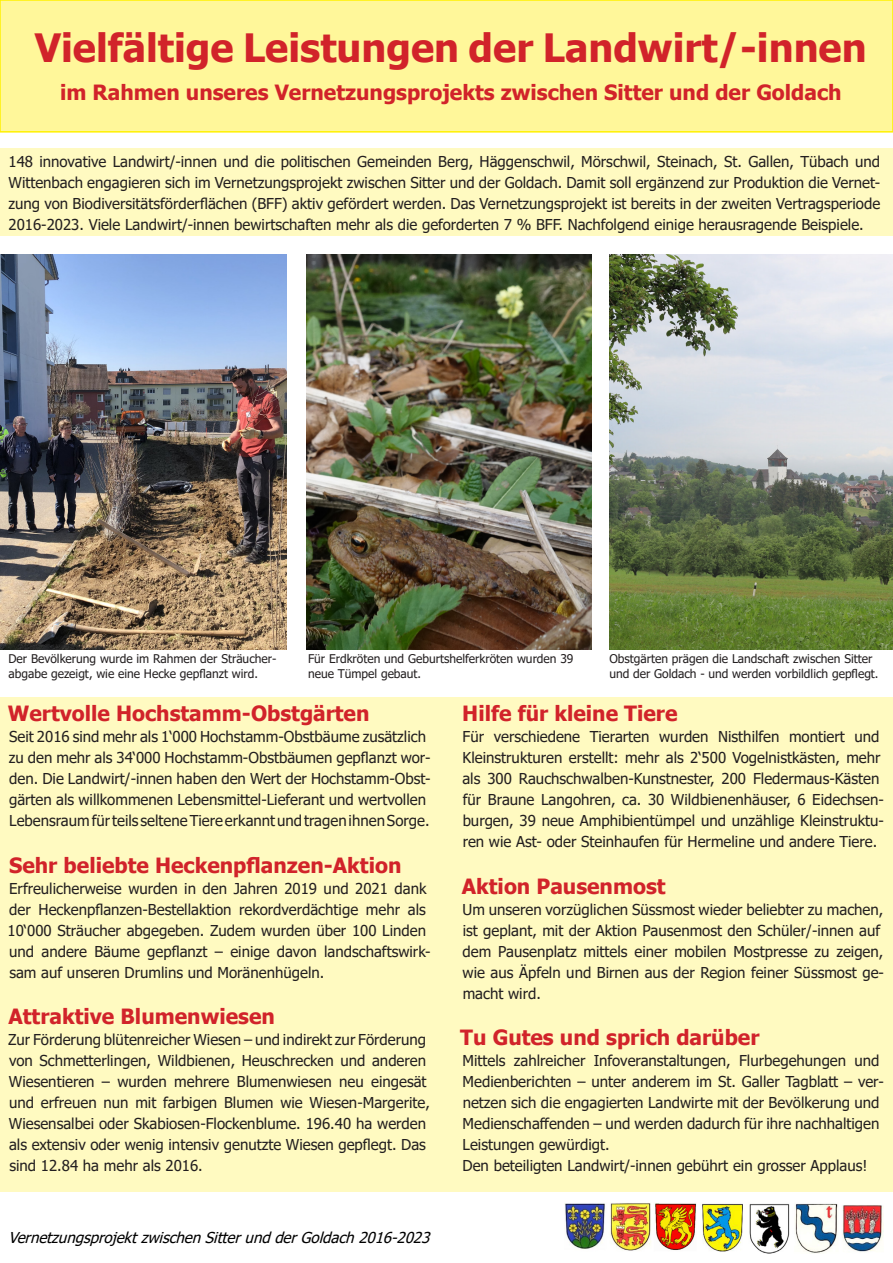
<style>
.page{position:relative;width:893px;height:1263px;background:#fff}
.page>*{position:absolute;margin:0;border:0;box-sizing:border-box;transform-origin:0 0}
.t1{font:700 39px "Tahoma";color:#d1232a}
.Untertitel2{font:700 21px "Tahoma";color:#d1232a}
.Text1{font:15px/21px "Tahoma";color:#231f20}
.Untertitel2-2{font:15px/21px "Tahoma";color:#231f20}
.t2{font:italic 15px "Tahoma";color:#000}
.Untertitel2-3{font:12px/14.4px "Tahoma";color:#231f20}
</style>
<div class="page">
<img style="left:564px;top:1202px;width:320px;height:51px">
<div style="left:0;top:0;width:893px;height:132px;background:#fff79a"></div>
<div style="left:0;top:0;width:893px;height:133px;border:2px solid #fff101"></div>
<div style="left:0;top:149px;width:893px;height:87px;background:#fffac1"></div>
<div style="left:0;top:697px;width:893px;height:494px;background:#fffac1"></div>
<img style="left:609px;top:255px;width:284px;height:395px">
<img style="left:0;top:255px;width:287px;height:395px">
<img style="left:307px;top:255px;width:285px;height:395px">
<p class="t1" style="left:35px;top:20px;width:833px">Vielfältige Leistungen der Landwirt/-innen</p>
<p class="Untertitel2" style="left:60px;top:77px;width:783px">im Rahmen unseres Vernetzungsprojekts zwischen Sitter und der Goldach</p>
<p class="Text1" style="left:9px;top:152px;width:873px;text-align:justify">148 innovative Landwirt/-innen und die politischen Gemeinden Berg, Häggenschwil, Mörschwil, Steinach, St. Gallen, Tübach und Wittenbach engagieren sich im Vernetzungsprojekt zwischen Sitter und der Goldach. Damit soll ergänzend zur Produktion die Vernet&shy;zung von Biodiversitätsförderflächen (BFF) aktiv gefördert werden. Das Vernetzungsprojekt ist bereits in der zweiten Vertragsperiode 2016-2023. Viele Landwirt/-innen bewirtschaften mehr als die geforderten 7 % BFF. Nachfolgend einige herausragende Beispiele.</p>
<p class="Untertitel2-3" style="left:9px;top:652px;width:269px">Der Bevölkerung wurde im Rahmen der Sträucher&shy;abgabe gezeigt, wie eine Hecke gepflanzt wird.</p>
<p class="Untertitel2-3" style="left:308px;top:652px;width:267px">Für Erdkröten und Geburtshelferkröten wurden 39 neue Tümpel gebaut.</p>
<p class="Untertitel2-3" style="left:609px;top:652px;width:271px">Obstgärten prägen die Landschaft zwischen Sitter und der Goldach - und werden vorbildlich gepflegt.</p>
<p class="Untertitel2" style="left:8px;top:699px;width:363px">Wertvolle Hochstamm-Obstgärten</p>
<p class="Text1" style="left:9px;top:727px;width:423px">Seit 2016 sind mehr als 1‘000 Hochstamm-Obstbäume zusätzlich zu den mehr als 34‘000 Hochstamm-Obstbäumen gepflanzt wor&shy;den. Die Landwirt/-innen haben den Wert der Hochstamm-Obst&shy;gärten als willkommenen Lebensmittel-Lieferant und wertvollen Lebensraum für teils seltene Tiere erkannt und tragen ihnen Sorge.</p>
<p class="Untertitel2" style="left:9px;top:850px;width:394px">Sehr beliebte Heckenpflanzen-Aktion</p>
<p class="Untertitel2-2" style="left:8px;top:878px;width:424px">Erfreulicherweise wurden in den Jahren 2019 und 2021 dank der Heckenpflanzen-Bestellaktion rekordverdächtige mehr als 10‘000 Sträucher abgegeben. Zudem wurden über 100 Linden und andere Bäume gepflanzt – einige davon landschaftswirk&shy;sam auf unseren Drumlins und Moränenhügeln.</p>
<p class="Untertitel2" style="left:8px;top:1001px;width:268px">Attraktive Blumenwiesen</p>
<p class="Untertitel2-2" style="left:8px;top:1030px;width:423px">Zur Förderung blütenreicher Wiesen – und indirekt zur Förderung von Schmetterlingen, Wildbienen, Heuschrecken und anderen Wiesentieren – wurden mehrere Blumenwiesen neu eingesät und erfreuen nun mit farbigen Blumen wie Wiesen-Margerite, Wiesensalbei oder Skabiosen-Flockenblume. 196.40 ha werden als extensiv oder wenig intensiv genutzte Wiesen gepflegt. Das sind 12.84 ha mehr als 2016.</p>
<p class="t2" style="left:9px;top:1228px;width:428px">VernetzungsprojektzwischenSitterundderGoldach2016-2023</p>
<p class="Untertitel2" style="left:462px;top:699px;width:217px">Hilfe für kleine Tiere</p>
<p class="Text1" style="left:462px;top:727px;width:423px">Für verschiedene Tierarten wurden Nisthilfen montiert und Kleinstrukturen erstellt: mehr als 2‘500 Vogelnistkästen, mehr als 300 Rauchschwalben-Kunstnester, 200 Fledermaus-Kästen für Braune Langohren, ca. 30 Wildbienenhäuser, 6 Eidechsen&shy;burgen, 39 neue Amphibientümpel und unzählige Kleinstruktu&shy;ren wie Ast- oder Steinhaufen für Hermeline und andere Tiere.</p>
<p class="Untertitel2" style="left:462px;top:871px;width:205px">Aktion Pausenmost</p>
<p class="Untertitel2-2" style="left:462px;top:899px;width:423px">Um unseren vorzüglichen Süssmost wieder beliebter zu machen, ist geplant, mit der Aktion Pausenmost den Schüler/-innen auf dem Pausenplatz mittels einer mobilen Mostpresse zu zeigen, wie aus Äpfeln und Birnen aus der Region feiner Süssmost ge&shy;macht wird.</p>
<p class="Untertitel2" style="left:460px;top:1022px;width:301px">Tu Gutes und sprich darüber</p>
<p class="Text1" style="left:463px;top:1051px;width:423px">Mittels zahlreicher Infoveranstaltungen, Flurbegehungen und Medienberichten – unter anderem im St. Galler Tagblatt – ver&shy;netzen sich die engagierten Landwirte mit der Bevölkerung und Medienschaffenden – und werden dadurch für ihre nachhaltigen Leistungen gewürdigt.</p>
<p class="Text1" style="left:463px;top:1156px;width:406px">Den beteiligten Landwirt/-innen gebührt ein grosser Applaus!</p>
</div>
